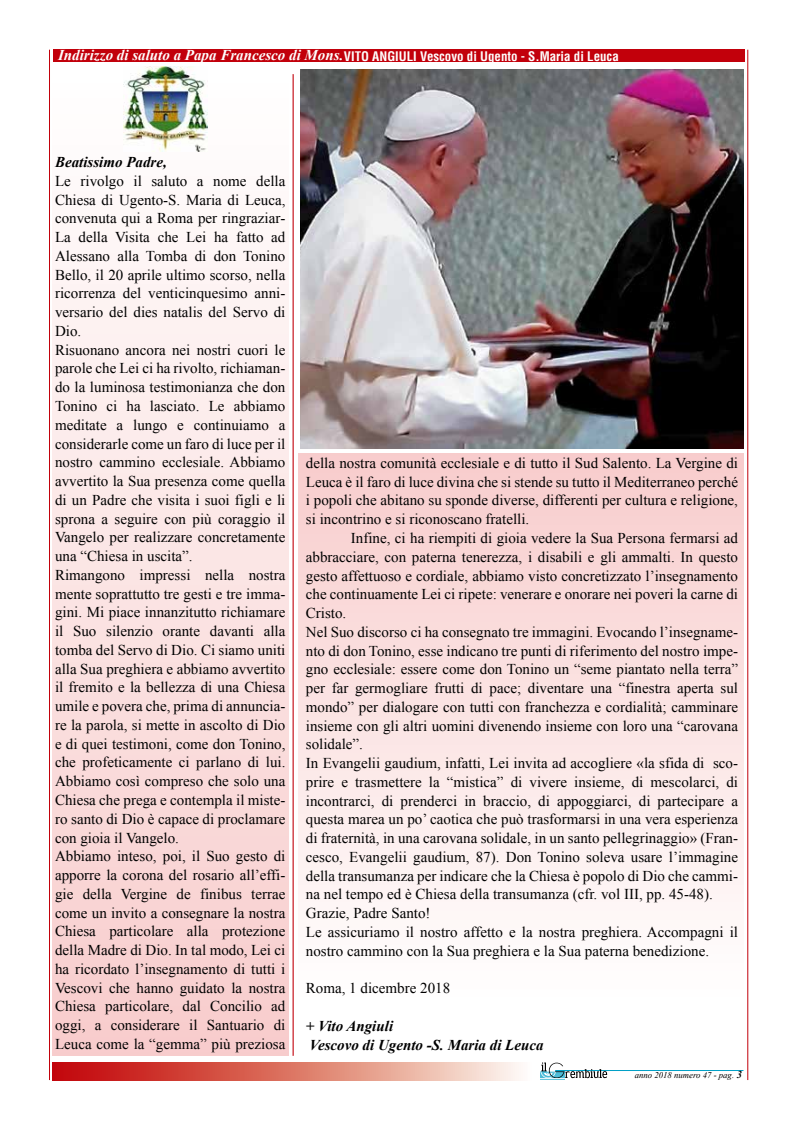
<style>
.page{position:relative;width:798px;height:1124px;background:#fff}
.page>*{position:absolute;margin:0;border:0;box-sizing:border-box;transform-origin:0 0}
.t1{font:15px/18.8px "Times New Roman";color:#000}
.t2{font:italic 700 15px/18.8px "Times New Roman";color:#000}
.t3{font:italic 700 15px "Times New Roman";color:#fff}
.t4{font:700 condensed 12.88px "Helvetica";color:#fff}
.t5{font:italic 8.75px "Times New Roman";color:#000}
.s1{font-weight:700;font-size:10.5px}
</style>
<div class="page">
<svg style="left:53px;top:1062px;width:466px;height:17px;background:#dd766b"></svg>
<div style="left:53px;top:71px;width:235px;height:984px;background:linear-gradient(to bottom,#fff,#f8cccc)"></div>
<div style="left:298px;top:453px;width:445px;height:549px;background:linear-gradient(to bottom,#f8cccc,#fffffe)"></div>
<div style="left:53px;top:50px;width:691px;height:12px;background:#c2000b"></div>
<hr style="left:49px;top:50px;width:1px;height:1029px;background:#c2000b">
<hr style="left:293px;top:74px;width:1px;height:981px;background:#c2000b">
<hr style="left:747px;top:50px;width:1px;height:1029px;background:#c2000b">
<hr style="left:555px;top:1070px;width:188px;height:1px;background:#01a0c6">
<svg style="left:540px;top:1062px;width:67px;height:17px"></svg>
<img style="left:123px;top:66px;width:85px;height:86px">
<img style="left:300px;top:69px;width:443px;height:380px">
<p class="t3" style="left:58px;top:45px;width:287px">Indirizzo di saluto a Papa Francesco di Mons.</p>
<p class="t4" style="left:344px;top:48px;width:276px">VITO ANGIULI Vescovo di Ugento - S.Maria di Leuca</p>
<p class="t2" style="left:55px;top:152px;width:113px">Beatissimo Padre,</p>
<p class="t1" style="left:55px;top:171px;width:232px">Le rivolgo il saluto a nome della Chiesa di Ugento-S. Maria di Leuca, convenuta qui a Roma per ringraziar-La della Visita che Lei ha fatto ad Alessano alla Tomba di don Tonino Bello, il 20 aprile ultimo scorso, nella ricorrenza del venticinquesimo anni&shy;versario del dies natalis del Servo di Dio.<br>Risuonano ancora nei nostri cuori le parole che Lei ci ha rivolto, richiaman&shy;do la luminosa testimonianza che don Tonino ci ha lasciato. Le abbiamo meditate a lungo e continuiamo a considerarle come un faro di luce per il nostro cammino ecclesiale. Abbiamo avvertito la Sua presenza come quella di un Padre che visita i suoi figli e li sprona a seguire con più coraggio il Vangelo per realizzare concretamente una “Chiesa in uscita”.<br>Rimangono impressi nella nostra mente soprattutto tre gesti e tre imma&shy;gini. Mi piace innanzitutto richiamare il Suo silenzio orante davanti alla tomba del Servo di Dio. Ci siamo uniti alla Sua preghiera e abbiamo avvertito il fremito e la bellezza di una Chiesa umile e povera che, prima di annuncia&shy;re la parola, si mette in ascolto di Dio e di quei testimoni, come don Tonino, che profeticamente ci parlano di lui.<br>Abbiamo così compreso che solo una Chiesa che prega e contempla il miste&shy;ro santo di Dio è capace di proclamare con gioia il Vangelo.<br>Abbiamo inteso, poi, il Suo gesto di apporre la corona del rosario all’effi&shy;gie della Vergine de finibus terrae come un invito a consegnare la nostra Chiesa particolare alla protezione della Madre di Dio. In tal modo, Lei ci ha ricordato l’insegnamento di tutti i Vescovi che hanno guidato la nostra Chiesa particolare, dal Concilio ad oggi, a considerare il Santuario di Leuca come la “gemma” più preziosa</p>
<p class="t1" style="left:306px;top:453px;width:433px;text-align:justify">della nostra comunità ecclesiale e di tutto il Sud Salento. La Vergine di Leuca è il faro di luce divina che si stende su tutto il Mediterraneo perché i popoli che abitano su sponde diverse, differenti per cultura e religione, si incontrino e si riconoscano fratelli.</p>
<p class="t1" style="left:306px;top:528px;width:433px;text-indent:45px">Infine, ci ha riempiti di gioia vedere la Sua Persona fermarsi ad abbracciare, con paterna tenerezza, i disabili e gli ammalti. In questo gesto affettuoso e cordiale, abbiamo visto concretizzato l’insegnamento che continuamente Lei ci ripete: venerare e onorare nei poveri la carne di Cristo.<br>Nel Suo discorso ci ha consegnato tre immagini. Evocando l’insegname&shy;nto di don Tonino, esse indicano tre punti di riferimento del nostro impe&shy;gno ecclesiale: essere come don Tonino un “seme piantato nella terra” per far germogliare frutti di pace; diventare una “finestra aperta sul mondo” per dialogare con tutti con franchezza e cordialità; camminare insieme con gli altri uomini divenendo insieme con loro una “carovana solidale”.<br>In Evangelii gaudium, infatti, Lei invita ad accogliere «la sfida di sco&shy;prire e trasmettere la “mistica” di vivere insieme, di mescolarci, di incontrarci, di prenderci in braccio, di appoggiarci, di partecipare a questa marea un po’ caotica che può trasformarsi in una vera esperienza di fraternità, in una carovana solidale, in un santo pellegrinaggio» (Fran&shy;cesco, Evangelii gaudium, 87). Don Tonino soleva usare l’immagine della transumanza per indicare che la Chiesa è popolo di Dio che cammi&shy;na nel tempo ed è Chiesa della transumanza (cfr. vol III, pp. 45-48).<br>Grazie, Padre Santo!<br>Le assicuriamo il nostro affetto e la nostra preghiera. Accompagni il nostro cammino con la Sua preghiera e la Sua paterna benedizione.</p>
<p class="t1" style="left:306px;top:978px;width:146px">Roma, 1 dicembre 2018</p>
<p class="t2" style="left:306px;top:1015px;width:239px">+ Vito Angiuli<br>Vescovo di Ugento -S. Maria di Leuca</p>
<p class="t5" style="left:634px;top:1068px;width:109px">anno 2018 numero 47 - pag. <span class="s1">3</span></p>
</div>
